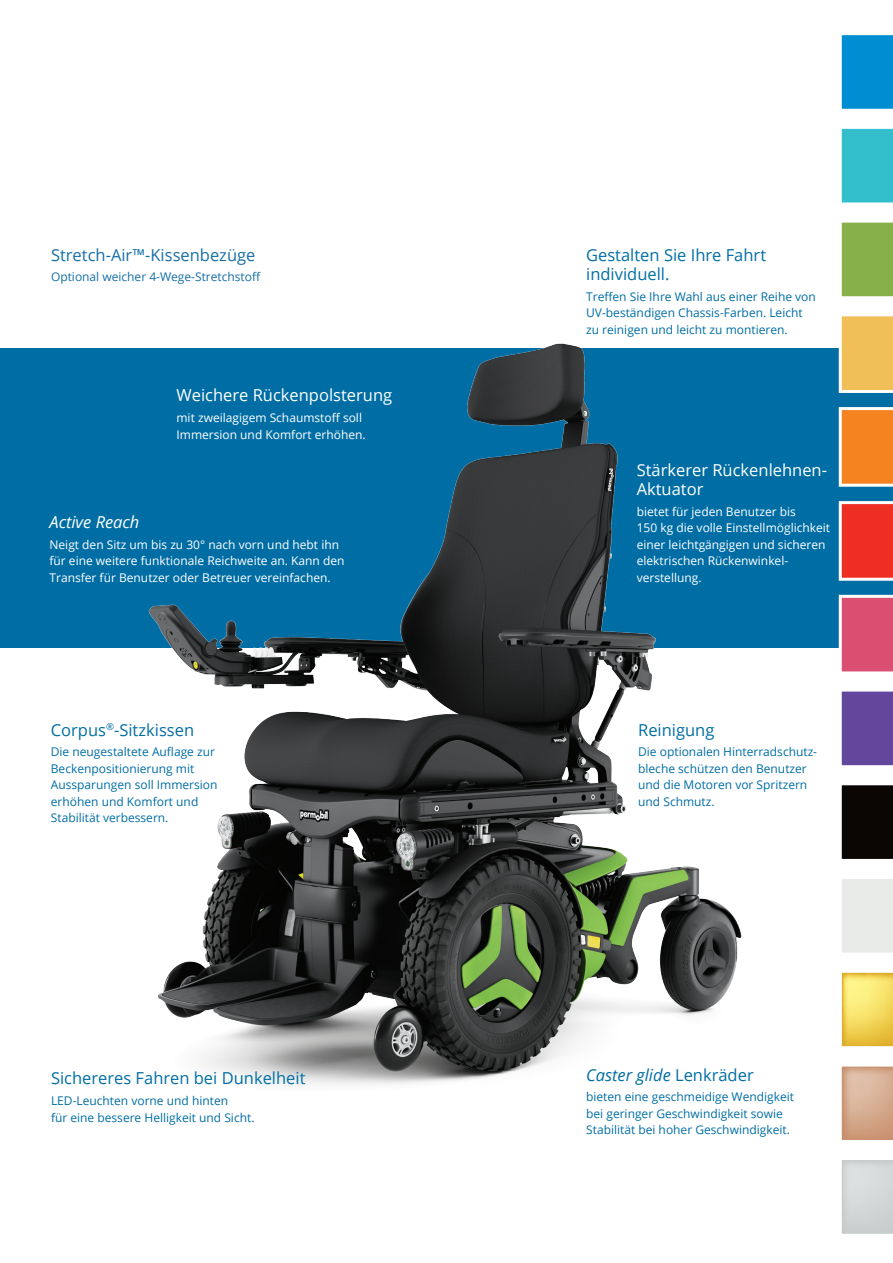
<style>
.page{position:relative;width:893px;height:1263px;background:#fff}
.page>*{position:absolute;margin:0;border:0;box-sizing:border-box;transform-origin:0 0}
.Product_page__headli{font:16.5px/19.5px "Open Sans";color:#006ea5}
.Product_page__headli-2{font:16.5px/19.5px "Open Sans";color:#fff}
.Product_page__headli-3{font:16.5px "Open Sans";color:#156fa6}
.Product_page__headli-4{font:italic 16.5px "Open Sans";color:#006ea5}
.Product_page__headli-5{font:italic 16.5px "Open Sans";color:#fff}
.Product_page__body_t{font:12px/16.5px "Open Sans";color:#006ea5}
.Product_page__body_t-2{font:12px/16.5px "Open Sans";color:#fff}
.Product_page__headli-6{font:12px/16.5px "Open Sans";color:#fff}
.Product_page__body_t-3{font:12px "Open Sans";color:#156fa6}
.s1{font-style:normal}
</style>
<div class="page">
<div style="left:0;top:348px;width:893px;height:300px;background:#006ea5"></div>
<img style="left:148px;top:343px;width:594px;height:742px">
<div style="left:841px;top:35px;width:52px;height:74px;background:#008dd1"></div>
<div style="left:841px;top:128px;width:52px;height:75px;background:#32becb"></div>
<div style="left:841px;top:222px;width:52px;height:75px;background:#87b04b"></div>
<svg style="left:838px;top:316px;width:55px;height:77px;background:#efc469"></svg>
<svg style="left:838px;top:407px;width:55px;height:80px;background:#f1923e"></svg>
<svg style="left:838px;top:501px;width:55px;height:80px;background:#eb493f"></svg>
<svg style="left:838px;top:594px;width:55px;height:78px;background:#d96180"></svg>
<div style="left:841px;top:691px;width:52px;height:75px;background:#63479d"></div>
<div style="left:841px;top:785px;width:52px;height:74px;background:#0a0604"></div>
<div style="left:842px;top:879px;width:51px;height:74px;background:#e8ebe8"></div>
<svg style="left:841px;top:972px;width:52px;height:75px;background:#f2d764"></svg>
<svg style="left:841px;top:1066px;width:52px;height:74px;background:#d5aa8f"></svg>
<svg style="left:841px;top:1160px;width:52px;height:74px;background:#d3d6d6"></svg>
<p class="Product_page__headli-3" style="left:51px;top:243px;width:206px">Stretch-Air™-Kissenbezüge</p>
<p class="Product_page__body_t-3" style="left:51px;top:269px;width:211px">Optional weicher 4-Wege-Stretchstoff</p>
<p class="Product_page__headli-2" style="left:176px;top:385px;width:217px">Weichere Rückenpolsterung</p>
<p class="Product_page__body_t-2" style="left:176px;top:409px;width:191px">mit zweilagigem Schaumstoff soll<br>Immersion und Komfort erhöhen.</p>
<p class="Product_page__headli-5" style="left:50px;top:511px;width:91px">Active Reach</p>
<p class="Product_page__body_t-2" style="left:50px;top:536px;width:296px">Neigt den Sitz um bis zu 30° nach vorn und hebt ihn für eine weitere funktionale Reichweite an. Kann den<br>Transfer für Benutzer oder Betreuer vereinfachen.</p>
<p class="Product_page__headli" style="left:51px;top:719px;width:145px">Corpus<sup>®</sup>-Sitzkissen</p>
<p class="Product_page__body_t" style="left:51px;top:743px;width:168px">Die neugestaltete Auflage zur<br>Beckenpositionierung mit<br>Aussparungen soll Immersion erhöhen und Komfort und<br>Stabilität verbessern.</p>
<p class="Product_page__headli" style="left:51px;top:1068px;width:256px">Sichereres Fahren bei Dunkelheit</p>
<p class="Product_page__body_t" style="left:51px;top:1092px;width:179px">LED-Leuchten vorne und hinten</p>
<p class="Product_page__body_t" style="left:51px;top:1108px;width:205px">für eine bessere Helligkeit und Sicht.</p>
<p class="Product_page__headli" style="left:586px;top:244px;width:181px">Gestalten Sie Ihre Fahrt individuell.</p>
<p class="Product_page__body_t" style="left:586px;top:288px;width:231px">Treffen Sie Ihre Wahl aus einer Reihe von<br>UV-beständigen Chassis-Farben. Leicht zu reinigen und leicht zu montieren.</p>
<p class="Product_page__headli-2" style="left:637px;top:459px;width:192px">Stärkerer Rückenlehnen-<br>Aktuator</p>
<p class="Product_page__headli-6" style="left:637px;top:503px;width:195px">bietet für jeden Benutzer bis<br>150 kg die volle Einstellmöglichkeit einer leichtgängigen und sicheren elektrischen Rückenwinkel&shy;verstellung.</p>
<p class="Product_page__headli" style="left:638px;top:719px;width:78px">Reinigung</p>
<p class="Product_page__body_t" style="left:638px;top:743px;width:180px">Die optionalen Hinterradschutz&shy;bleche schützen den Benutzer und die Motoren vor Spritzern und Schmutz.</p>
<p class="Product_page__headli-4" style="left:586px;top:1063px;width:169px">Caster glide <span class="s1">Lenkräder</span></p>
<p class="Product_page__body_t" style="left:586px;top:1088px;width:209px">bieten eine geschmeidige Wendigkeit bei geringer Geschwindigkeit sowie<br>Stabilität bei hoher Geschwindigkeit.</p>
</div>
